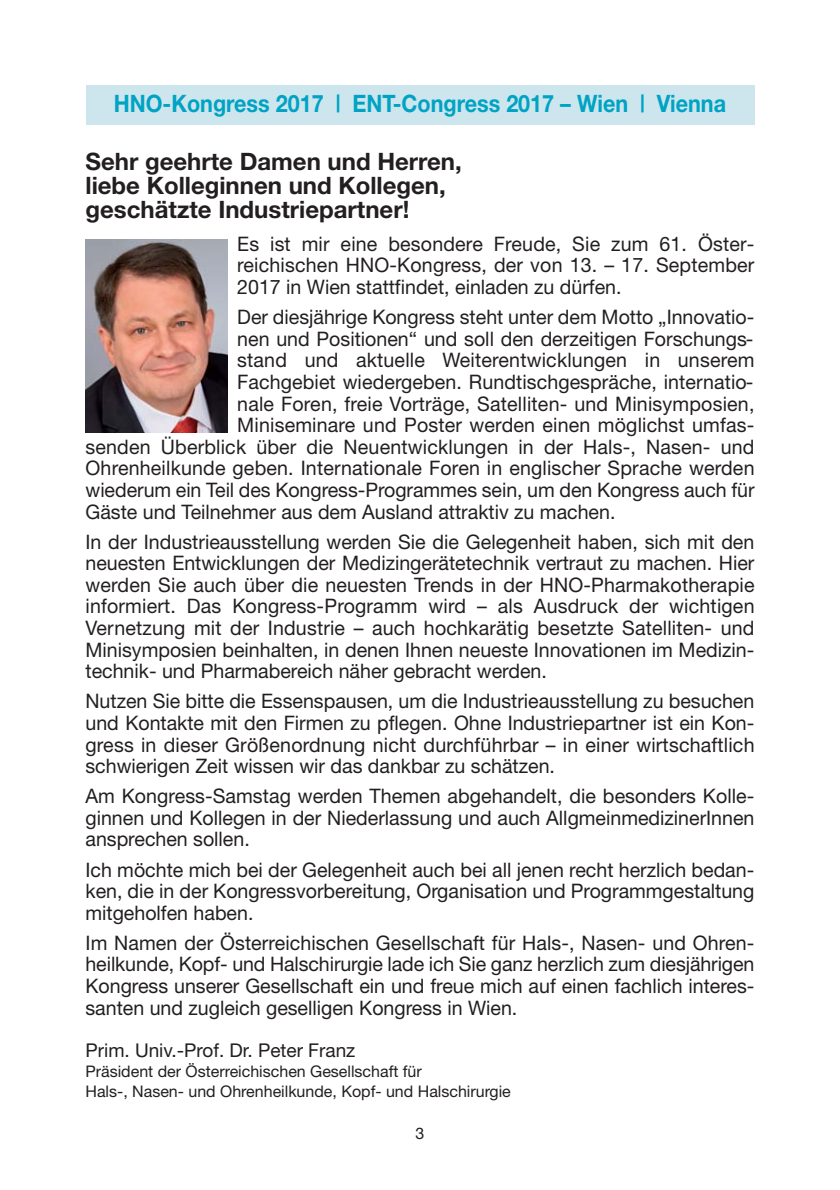
<style>
.page{position:relative;width:840px;height:1190px;background:#fff}
.page>*{position:absolute;margin:0;border:0;box-sizing:border-box;transform-origin:0 0}
.t1{font:700 24px/24px "Helvetica Neue";color:#231f20}
.t2{font:700 24px "Helvetica Neue";color:#00a3c3;scale:.9 1}
.t3{font:20px/21.6px "Helvetica Neue";color:#231f20;text-align:justify}
.t4{font:19px "Helvetica Neue";color:#231f20}
.t5{font:16px/20px "Helvetica Neue";color:#231f20}
</style>
<div class="page">
<img style="left:86px;top:240px;width:141px;height:193px">
<div style="left:86px;top:85px;width:668px;height:39px;background:#cde6ee"></div>
<p class="t2" style="left:114px;top:95px;width:682px">HNO-Kongress 2017 | ENT-Congress 2017 – Wien | Vienna</p>
<p class="t1" style="left:86px;top:152px;width:378px">Sehr geehrte Damen und Herren, liebe Kolleginnen und Kollegen, geschätzte Industriepartner!</p>
<p class="t3" style="left:237px;top:235px;width:519px">Es ist mir eine besondere Freude, Sie zum 61. Öster - reichischen HNO-Kongress, der von 13. – 17. September 2017 in Wien stattfindet, einladen zu dürfen.</p>
<p class="t3" style="left:237px;top:308px;width:519px">Der diesjährige Kongress steht unter dem Motto „Innovatio-</p>
<p class="t3" style="left:237px;top:330px;width:518px">nen und Positionen“ und soll den derzeitigen Forschungs-</p>
<p class="t3" style="left:237px;top:351px;width:519px">stand und aktuelle Weiterentwicklungen in unserem</p>
<p class="t3" style="left:237px;top:373px;width:518px">Fachgebiet wiedergeben. Rundtischgespräche, internatio-</p>
<p class="t3" style="left:237px;top:395px;width:519px">nale Foren, freie Vorträge, Satelliten- und Minisymposien,</p>
<p class="t3" style="left:237px;top:416px;width:519px">Miniseminare und Poster werden einen möglichst umfas-</p>
<p class="t3" style="left:86px;top:438px;width:671px">senden Überblick über die Neuentwicklungen in der Hals-, Nasen- und</p>
<p class="t3" style="left:86px;top:459px;width:671px">Ohrenheilkunde geben. Internationale Foren in englischer Sprache werden</p>
<p class="t3" style="left:86px;top:481px;width:671px">wiederum ein Teil des Kongress-Programmes sein, um den Kongress auch für</p>
<p class="t3" style="left:86px;top:503px;width:531px">Gäste und Teilnehmer aus dem Ausland attraktiv zu machen.</p>
<p class="t3" style="left:86px;top:533px;width:671px">In der Industrieausstellung werden Sie die Gelegenheit haben, sich mit den neuesten Entwicklungen der Medizingerätetechnik vertraut zu machen. Hier werden Sie auch über die neuesten Trends in der HNO-Pharmakotherapie informiert. Das Kongress-Programm wird – als Ausdruck der wichtigen Vernetzung mit der Industrie – auch hochkarätig besetzte Satelliten- und Minisymposien beinhalten, in denen Ihnen neueste Innovationen im Medizin&shy;technik- und Pharmabereich näher gebracht werden.</p>
<p class="t3" style="left:86px;top:692px;width:671px">Nutzen Sie bitte die Essenspausen, um die Industrieausstellung zu besuchen und Kontakte mit den Firmen zu pflegen. Ohne Industriepartner ist ein Kon&shy;gress in dieser Größenordnung nicht durchführbar – in einer wirtschaftlich schwierigen Zeit wissen wir das dankbar zu schätzen.</p>
<p class="t3" style="left:86px;top:787px;width:670px">Am Kongress-Samstag werden Themen abgehandelt, die besonders Kolle&shy;ginnen und Kollegen in der Niederlassung und auch AllgmeinmedizinerInnen ansprechen sollen.</p>
<p class="t3" style="left:86px;top:861px;width:670px">Ich möchte mich bei der Gelegenheit auch bei all jenen recht herzlich bedan&shy;ken, die in der Kongressvorbereitung, Organisation und Programmgestaltung mitgeholfen haben.</p>
<p class="t3" style="left:86px;top:934px;width:671px">Im Namen der Österreichischen Gesellschaft für Hals-, Nasen- und Ohren&shy;heilkunde, Kopf- und Halschirurgie lade ich Sie ganz herzlich zum diesjährigen Kongress unserer Gesellschaft ein und freue mich auf einen fachlich interes&shy;santen und zugleich geselligen Kongress in Wien.</p>
<p class="t4" style="left:86px;top:1044px;width:271px">Prim. Univ.-Prof. Dr. Peter Franz</p>
<p class="t5" style="left:86px;top:1063px;width:427px">Präsident der Österreichischen Gesellschaft für<br>Hals-, Nasen- und Ohrenheilkunde, Kopf- und Halschirurgie</p>
<p class="t5" style="left:416px;top:1125px;width:10px">3</p>
</div>
